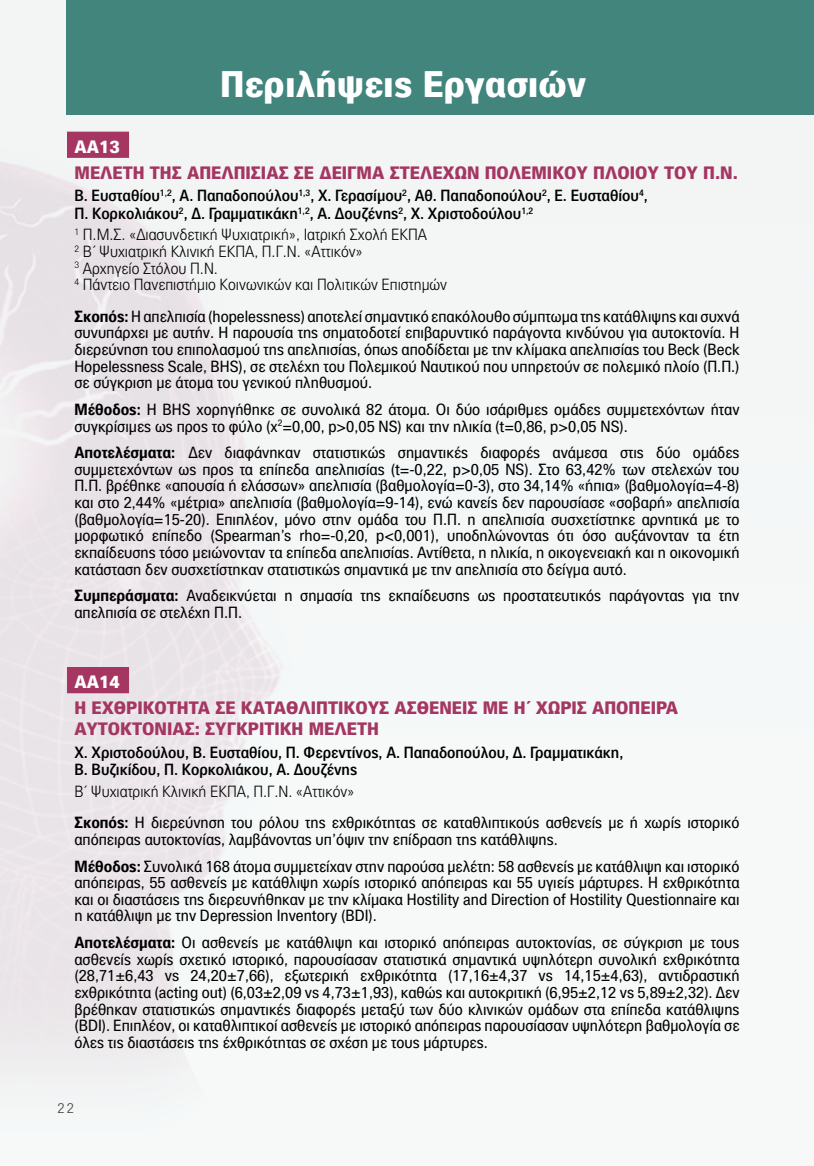
<style>
.page{position:relative;width:814px;height:1166px;background:#f5f8f8}
.page>*{position:absolute;margin:0;border:0;box-sizing:border-box;transform-origin:0 0}
.t1{font:900 36.05px "PF Paperback";color:#fff}
.t2{font:900 17.5px/21px "PF Paperback";color:#a53662}
.t3{font:900 17.5px "PF Paperback";color:#fff}
.t4{font:15.75px/16.6px "PF Paperback";color:#000;text-align:justify}
.t5{font:500 15.75px/17.5px "PF Paperback";color:#000}
.t6{font:300 15.75px/16.6px "PF Paperback";color:#000}
.t7{font:300 14px "PF Paperback";color:#414042}
.s1{font-weight:700}
.s2{font-weight:300}
</style>
<div class="page">
<img style="left:0;top:108px;width:282px;height:953px">
<div style="left:67px;top:0;width:747px;height:115px;background:#41857d"></div>
<div style="left:67px;top:132px;width:62px;height:26px;background:#a53662"></div>
<div style="left:67px;top:667px;width:62px;height:26px;background:#a53662"></div>
<h1 class="t1" style="left:220px;top:62px;width:368px">Περιλήψεις Εργασιών</h1>
<p class="t3" style="left:74px;top:136px;width:47px">AA13</p>
<p class="t2" style="left:74px;top:162px;width:665px">ΜΕΛΕΤΗ ΤΗΣ ΑΠΕΛΠΙΣΙΑΣ ΣΕ ΔΕΙΓΜΑ ΣΤΕΛΕΧΩΝ ΠΟΛΕΜΙΚΟΥ ΠΛΟΙΟΥ ΤΟΥ Π.Ν.</p>
<p class="t5" style="left:74px;top:187px;width:575px">Β. Ευσταθίου<sup>1,2</sup>, Α. Παπαδοπούλου<sup>1,3</sup>, Χ. Γερασίμου<sup>2</sup>, Αθ. Παπαδοπούλου<sup>2</sup>, Ε. Ευσταθίου<sup>4</sup>,<br>Π. Κορκολιάκου<sup>2</sup>, Δ. Γραμματικάκη<sup>1,2</sup>, Α. Δουζένης<sup>2</sup>, Χ. Χριστοδούλου<sup>1,2</sup></p>
<p class="t6" style="left:74px;top:226px;width:374px"><sup>1</sup> Π.Μ.Σ. «Διασυνδετική Ψυχιατρική», Ιατρική Σχολή ΕΚΠΑ<br><sup>2</sup> Β΄ Ψυχιατρική Κλινική ΕΚΠΑ, Π.Γ.Ν. «Αττικόν»<br><sup>3</sup> Αρχηγείο Στόλου Π.Ν.<br><sup>4</sup> Πάντειο Πανεπιστήμιο Κοινωνικών και Πολιτικών Επιστημών</p>
<p class="t4" style="left:74px;top:307px;width:666px"><span class="s1">Σκοπός:</span> Η απελπισία (hopelessness) αποτελεί σημαντικό επακόλουθο σύμπτωμα της κατάθλιψης και συχνά συνυπάρχει με αυτήν. Η παρουσία της σηματοδοτεί επιβαρυντικό παράγοντα κινδύνου για αυτοκτονία. Η διερεύνηση του επιπολασμού της απελπισίας, όπως αποδίδεται με την κλίμακα απελπισίας του Beck (Βeck Hopelessness Scale, BHS), σε στελέχη του Πολεμικού Ναυτικού που υπηρετούν σε πολεμικό πλοίο (Π.Π.) σε σύγκριση με άτομα του γενικού πληθυσμού.</p>
<p class="t4" style="left:74px;top:401px;width:666px"><span class="s1">Μέθοδος:</span> Η ΒΗS χορηγήθηκε σε συνολικά 82 άτομα. Οι δύο ισάριθμες ομάδες συμμετεχόντων ήταν συγκρίσιμες ως προς το φύλο (χ<sup>2</sup>=0,00, p&gt;0,05 NS) και την ηλικία (t=0,86, p&gt;0,05 NS).</p>
<p class="t4" style="left:74px;top:444px;width:666px"><span class="s1">Αποτελέσματα:</span> Δεν διαφάνηκαν στατιστικώς σημαντικές διαφορές ανάμεσα στις δύο ομάδες συμμετεχόντων ως προς τα επίπεδα απελπισίας (t=-0,22, p&gt;0,05 NS). Στο 63,42% των στελεχών του Π.Π. βρέθηκε «απουσία ή ελάσσων» απελπισία (βαθμολογία=0-3), στο 34,14% «ήπια» (βαθμολογία=4-8) και στο 2,44% «μέτρια» απελπισία (βαθμολογία=9-14), ενώ κανείς δεν παρουσίασε «σοβαρή» απελπισία (βαθμολογία=15-20). Επιπλέον, μόνο στην ομάδα του Π.Π. η απελπισία συσχετίστηκε αρνητικά με το μορφωτικό επίπεδο (Spearman’s rho=-0,20, p&lt;0,001), υποδηλώνοντας ότι όσο αυξάνονταν τα έτη εκπαίδευσης τόσο μειώνονταν τα επίπεδα απελπισίας. Αντίθετα, η ηλικία, η οικογενειακή και η οικονομική κατάσταση δεν συσχετίστηκαν στατιστικώς σημαντικά με την απελπισία στο δείγμα αυτό.</p>
<p class="t4" style="left:74px;top:587px;width:666px"><span class="s1">Συμπεράσματα:</span> Αναδεικνύεται η σημασία της εκπαίδευσης ως προστατευτικός παράγοντας για την απελπισία σε στελέχη Π.Π.</p>
<p class="t3" style="left:74px;top:671px;width:47px">AA14</p>
<p class="t2" style="left:74px;top:697px;width:605px">Η ΕΧΘΡΙΚΟΤΗΤΑ ΣΕ ΚΑΤΑΘΛΙΠΤΙΚΟΥΣ ΑΣΘΕΝΕΙΣ ΜΕ Η΄ ΧΩΡΙΣ ΑΠΟΠΕΙΡΑ<br>ΑΥΤΟΚΤΟΝΙΑΣ: ΣΥΓΚΡΙΤΙΚΗ ΜΕΛΕΤΗ</p>
<p class="t5" style="left:74px;top:743px;width:550px">Χ. Χριστοδούλου, Β. Ευσταθίου, Π. Φερεντίνος, Α. Παπαδοπούλου, Δ. Γραμματικάκη,<br>Β. Βυζικίδου, Π. Κορκολιάκου, Α. Δουζένης</p>
<p class="t4" style="left:74px;top:775px;width:666px;line-height:31.5px"><span class="s2">Β΄ Ψυχιατρική Κλινική ΕΚΠΑ, Π.Γ.Ν. «Αττικόν»<br></span><span class="s1">Σκοπός:</span> Η διερεύνηση του ρόλου της εχθρικότητας σε καταθλιπτικούς ασθενείς με ή χωρίς ιστορικό</p>
<p class="t4" style="left:74px;top:826px;width:666px;line-height:26.6px">απόπειρας αυτοκτονίας, λαμβάνοντας υπ’όψιν την επίδραση της κατάθλιψης.<br><span class="s1">Μέθοδος:</span> Συνολικά 168 άτομα συμμετείχαν στην παρούσα μελέτη: 58 ασθενείς με κατάθλιψη και ιστορικό</p>
<p class="t4" style="left:74px;top:874px;width:666px">απόπειρας, 55 ασθενείς με κατάθλιψη χωρίς ιστορικό απόπειρας και 55 υγιείς μάρτυρες. Η εχθρικότητα και οι διαστάσεις της διερευνήθηκαν με την κλίμακα Hostility and Direction of Hostility Questionnaire και η κατάθλιψη με την Depression Inventory (BDI).</p>
<p class="t4" style="left:74px;top:933px;width:666px"><span class="s1">Αποτελέσματα:</span> Οι ασθενείς με κατάθλιψη και ιστορικό απόπειρας αυτοκτονίας, σε σύγκριση με τους ασθενείς χωρίς σχετικό ιστορικό, παρουσίασαν στατιστικά σημαντικά υψηλότερη συνολική εχθρικότητα (28,71±6,43 vs 24,20±7,66), εξωτερική εχθρικότητα (17,16±4,37 vs 14,15±4,63), αντιδραστική εχθρικότητα (acting out) (6,03±2,09 vs 4,73±1,93), καθώς και αυτοκριτική (6,95±2,12 vs 5,89±2,32). Δεν βρέθηκαν στατιστικώς σημαντικές διαφορές μεταξύ των δύο κλινικών ομάδων στα επίπεδα κατάθλιψης (BDI). Επιπλέον, οι καταθλιπτικοί ασθενείς με ιστορικό απόπειρας παρουσίασαν υψηλότερη βαθμολογία σε όλες τις διαστάσεις της έχθρικότητας σε σχέση με τους μάρτυρες.</p>
<p class="t7" style="left:58px;top:1099px;width:18px">22</p>
</div>
